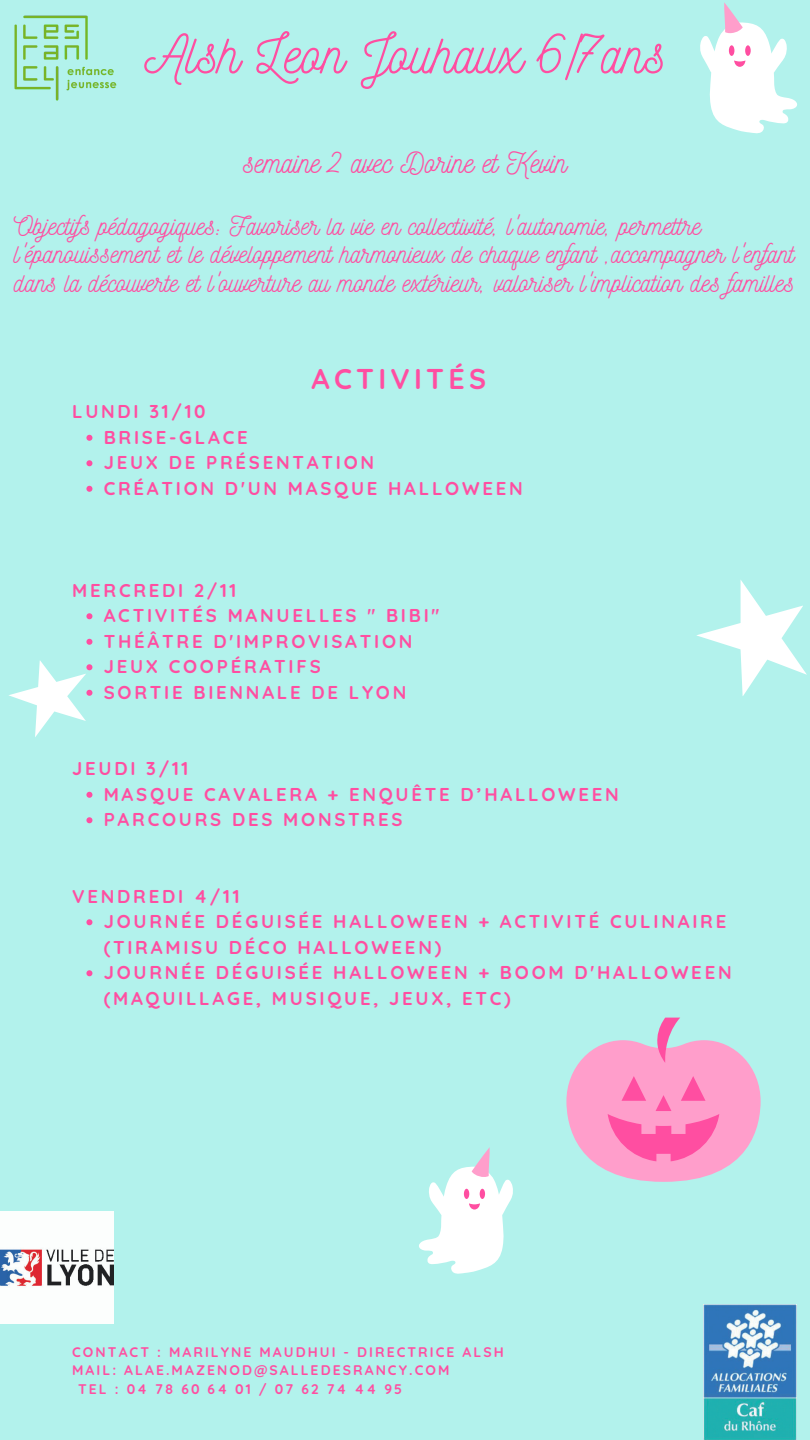
<style>
.page{position:relative;width:810px;height:1440px;background:#b2f2ec}
.page>*{position:absolute;margin:0;border:0;box-sizing:border-box;transform-origin:0 0}
.t1{font:54.5px "Nickainley";color:#ff4ea1}
.t2{font:29.4px "Nickainley";color:#ff4ea1}
.t3{font:700 28.5px "Quicksand";letter-spacing:.15em;color:#ff4ea1}
.t4{font:26.3px/28.5px "Nickainley";color:#ff4ea1}
.t5{font:700 18.5px/25.5px "Quicksand";letter-spacing:.15em;color:#ff4ea1}
.t6{font:700 13.9px "Quicksand";letter-spacing:.15em;color:#ff4ea1}
</style>
<div class="page">
<svg style="left:86px;top:435px;width:6px;height:6px"></svg>
<svg style="left:86px;top:460px;width:6px;height:6px"></svg>
<svg style="left:86px;top:486px;width:6px;height:6px"></svg>
<svg style="left:86px;top:613px;width:6px;height:6px"></svg>
<svg style="left:86px;top:792px;width:6px;height:6px"></svg>
<svg style="left:86px;top:817px;width:6px;height:6px"></svg>
<svg style="left:86px;top:919px;width:6px;height:6px"></svg>
<svg style="left:86px;top:970px;width:6px;height:6px"></svg>
<svg style="left:419px;top:1147px;width:94px;height:127px"></svg>
<svg style="left:700px;top:2px;width:97px;height:132px"></svg>
<svg style="left:566px;top:1018px;width:195px;height:164px"></svg>
<svg style="left:9px;top:639px;width:84px;height:98px"></svg>
<svg style="left:696px;top:580px;width:111px;height:116px"></svg>
<img style="left:14px;top:15px;width:103px;height:86px">
<img style="left:1px;top:1211px;width:112px;height:113px">
<img style="left:703px;top:1304px;width:93px;height:136px">
<h1 class="t1" style="left:144px;top:19px;width:523px">Alsh Leon Jouhaux 6/7ans</h1>
<h2 class="t2" style="left:243px;top:143px;width:325px">semaine 2 avec Dorine et Kevin</h2>
<p class="t4" style="left:14px;top:210px;width:782px">Objectifs pédagogiques: Favoriser la vie en collectivité, l'autonomie, permettre l'épanouissement et le développement harmonieux de chaque enfant ,accompagner l'enfant dans la découverte et l'ouverture au monde extérieur, valoriser l'implication des familles</p>
<p class="t5" style="left:72px;top:399px;width:135px">LUNDI 31/10</p>
<h3 class="t3" style="left:312px;top:361px;width:176px">ACTIVITÉS</h3>
<p class="t5" style="left:104px;top:424px;width:421px">BRISE-GLACE<br>JEUX DE PRÉSENTATION<br>CRÉATION D'UN MASQUE HALLOWEEN</p>
<p class="t5" style="left:72px;top:577px;width:166px">MERCREDI 2/11</p>
<p class="t5" style="left:104px;top:603px;width:337px">ACTIVITÉS MANUELLES " BIBI"<br>THÉÂTRE D'IMPROVISATION<br>JEUX COOPÉRATIFS<br>SORTIE BIENNALE DE LYON</p>
<p class="t5" style="left:72px;top:756px;width:118px">JEUDI 3/11</p>
<p class="t5" style="left:104px;top:781px;width:517px">MASQUE CAVALERA + ENQUÊTE D’HALLOWEEN<br>PARCOURS DES MONSTRES</p>
<p class="t5" style="left:72px;top:883px;width:169px">VENDREDI 4/11</p>
<p class="t5" style="left:104px;top:909px;width:629px">JOURNÉE DÉGUISÉE HALLOWEEN + ACTIVITÉ CULINAIRE (TIRAMISU DÉCO HALLOWEEN)<br>JOURNÉE DÉGUISÉE HALLOWEEN + BOOM D'HALLOWEEN (MAQUILLAGE, MUSIQUE, JEUX, ETC)</p>
<p class="t6" style="left:72px;top:1343px;width:433px">CONTACT : MARILYNE MAUDHUI - DIRECTRICE ALSH</p>
<p class="t6" style="left:72px;top:1361px;width:379px">MAIL: ALAE.MAZENOD@SALLEDESRANCY.COM</p>
<p class="t6" style="left:78px;top:1380px;width:325px">TEL : 04 78 60 64 01 / 07 62 74 44 95</p>
</div>
